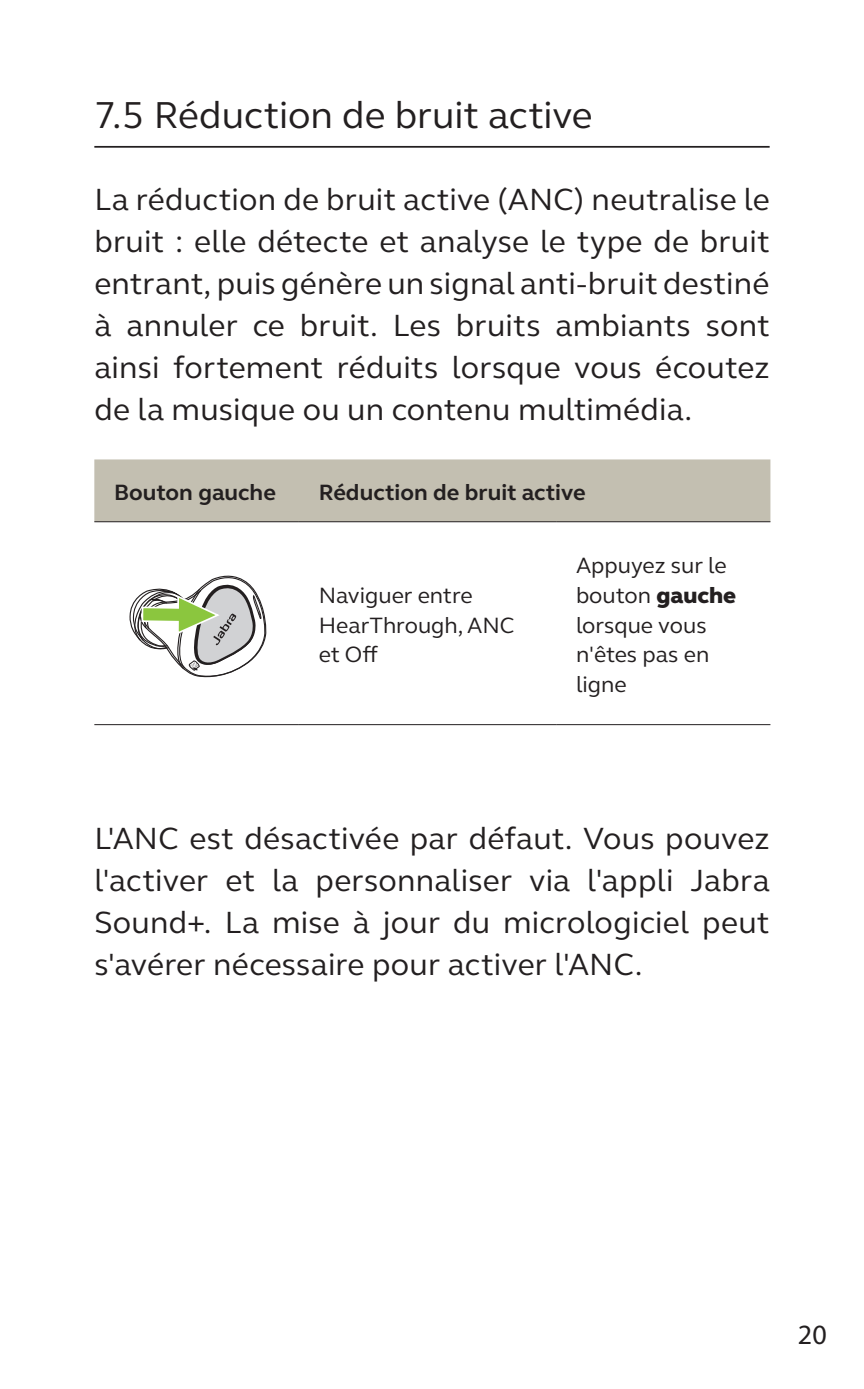
<style>
.page{position:relative;width:864px;height:1389px;background:#fff}
.page>*{position:absolute;margin:0;border:0;box-sizing:border-box;transform-origin:0 0}
.t1{font:38.5px "GN Elliot";color:#231f20}
.Body_text{font:31.5px/42px "GN Elliot";letter-spacing:.005em;color:#231f20;text-align:justify}
.t2{font:28px "Myriad Pro";color:#231f20}
.Table_text{font:22.75px/29.8px "GN Elliot";color:#231f20}
.Table_heading{font:700 22.75px "GN Elliot";color:#231f20}
.s1{font-weight:800}
</style>
<div class="page">
<hr style="left:94px;top:146px;width:675px;height:2px;background:#231f20">
<div style="left:94px;top:459px;width:676px;height:62px;background:#c3bfb1"></div>
<hr style="left:299px;top:724px;width:257px;height:1px;background:#231f20">
<hr style="left:556px;top:724px;width:214px;height:1px;background:#231f20">
<hr style="left:299px;top:521px;width:257px;height:1px;background:#231f20">
<hr style="left:556px;top:521px;width:214px;height:1px;background:#231f20">
<hr style="left:94px;top:521px;width:205px;height:1px;background:#231f20">
<hr style="left:94px;top:724px;width:205px;height:1px;background:#231f20">
<svg style="left:129px;top:575px;width:138px;height:103px"></svg>
<p class="t1" style="left:94px;top:89px;width:499px">7.5 Réduction de bruit active</p>
<p class="Body_text" style="left:94px;top:177px;width:676px">La réduction de bruit active (ANC) neutralise le bruit : elle détecte et analyse le type de bruit entrant, puis génère un signal anti-bruit destiné à annuler ce bruit. Les bruits ambiants sont ainsi fortement réduits lorsque vous écoutez de la musique ou un contenu multimédia.</p>
<p class="Table_heading" style="left:114px;top:477px;width:163px">Bouton gauche</p>
<p class="Table_heading" style="left:318px;top:477px;width:268px">Réduction de bruit active</p>
<p class="Table_text" style="left:318px;top:580px;width:197px">Naviguer entre<br>HearThrough, ANC et Off</p>
<p class="Table_text" style="left:575px;top:550px;width:161px">Appuyez sur le bouton <span class="s1">gauche </span>lorsque vous n'êtes pas en ligne</p>
<p class="Body_text" style="left:94px;top:816px;width:676px">L'ANC est désactivée par défaut. Vous pouvez l'activer et la personnaliser via l'appli Jabra Sound+. La mise à jour du micrologiciel peut s'avérer nécessaire pour activer l'ANC.</p>
<p class="t2" style="left:797px;top:1317px;width:30px">20</p>
</div>
